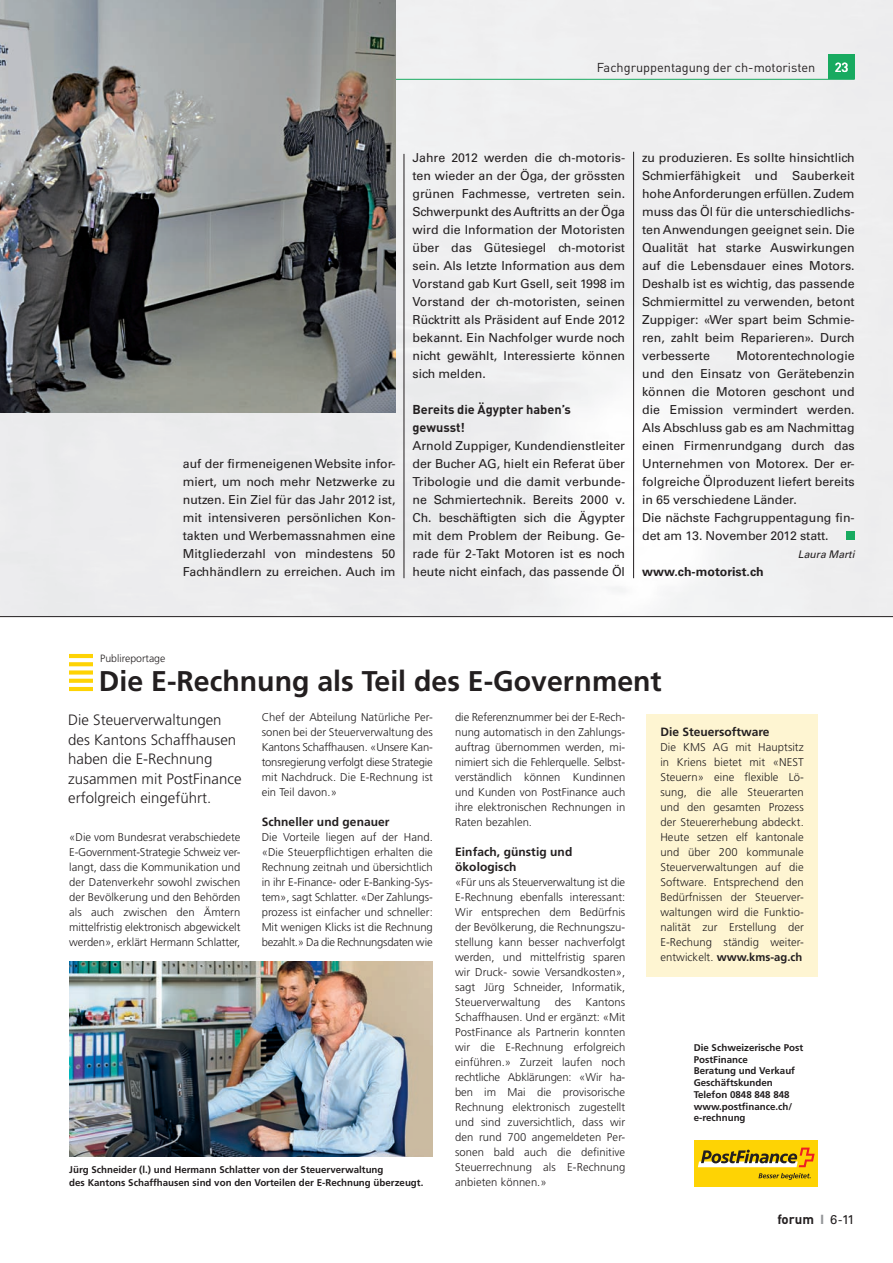
<style>
.page{position:relative;width:893px;height:1263px;background:#fff}
.page>*{position:absolute;margin:0;border:0;box-sizing:border-box;transform-origin:0 0}
.t1{font:700 28.5px "Frutiger";color:#231f20}
.t2{font:300 15px/19.5px "Frutiger";color:#231f20}
.t3{font:700 13.35px "DIN";color:#231f20}
.t4{font:500 13.05px "DIN";color:#fff}
.t5{font:12.75px "DIN";color:#231f20}
.t6{font:700 12.75px/18px "DIN";color:#231f20}
.t7{font:12.3px/18px "Univers";color:#231f20;text-align:justify}
.t8{font:700 12.3px "Univers";color:#231f20}
.t9{font:700 12px/15px "Frutiger";letter-spacing:.005em;color:#231f20}
.t10{font:300 11.25px/15px "Frutiger";letter-spacing:.005em;color:#231f20;text-align:justify}
.t11{font:300 10.5px "Frutiger";color:#231f20}
.t12{font:italic 10.5px "Univers";color:#231f20}
.t13{font:700 9.75px/11.7px "Frutiger";color:#231f20}
.s1{font-weight:700}
.s2{font-family:"Univers";font-size:12.75px;color:#939598}
.s3{font-family:"Univers";font-weight:400;font-size:12.75px}
</style>
<div class="page">
<img style="left:0;top:0;width:893px;height:616px">
<div style="left:828px;top:54px;width:27px;height:25px;background:#18aa60"></div>
<hr style="left:68px;top:79px;width:787px;height:1px;background:#18aa60">
<div style="left:694px;top:1140px;width:123px;height:46px;background:#fed304"></div>
<svg style="left:698px;top:1147px;width:117px;height:20px"></svg>
<svg style="left:758px;top:1173px;width:53px;height:7px"></svg>
<div style="left:646px;top:714px;width:172px;height:262px;background:#fef5d2"></div>
<img style="left:69px;top:961px;width:364px;height:195px">
<div style="left:69px;top:653px;width:23px;height:6px;background:#fed304"></div>
<div style="left:69px;top:662px;width:23px;height:5px;background:#fed304"></div>
<div style="left:69px;top:670px;width:23px;height:5px;background:#fed304"></div>
<div style="left:69px;top:678px;width:23px;height:5px;background:#fed304"></div>
<div style="left:69px;top:686px;width:23px;height:5px;background:#fed304"></div>
<div style="left:846px;top:531px;width:9px;height:9px;background:#18aa60"></div>
<img style="left:0;top:0;width:396px;height:412px">
<hr style="left:404px;top:154px;width:1px;height:424px;background:#231f20">
<hr style="left:633px;top:152px;width:1px;height:426px;background:#231f20">
<hr style="left:0;top:616px;width:893px;height:1px;background:#231f20">
<p class="t5" style="left:597px;top:59px;width:220px">Fachgruppentagung der ch-motoristen</p>
<p class="t4" style="left:835px;top:59px;width:15px">23</p>
<p class="t7" style="left:183px;top:455px;width:214px">auf der firmeneigenen Website infor&shy;miert, um noch mehr Netzwerke zu nutzen. Ein Ziel für das Jahr 2012 ist, mit intensiveren persönlichen Kon&shy;takten und Werbemassnahmen eine Mitgliederzahl von mindestens 50<br>Fachhändlern zu erreichen. Auch im</p>
<p class="t7" style="left:412px;top:149px;width:214px">Jahre 2012 werden die ch-motoris&shy;ten wieder an der Öga, der grössten grünen Fachmesse, vertreten sein.<br>Schwerpunkt des Auftritts an der Öga wird die Information der Motoristen über das Gütesiegel ch-motorist sein. Als letzte Information aus dem Vorstand gab Kurt Gsell, seit 1998 im Vorstand der ch-motoristen, seinen Rücktritt als Präsident auf Ende 2012 bekannt. Ein Nachfolger wurde noch nicht gewählt, Interessierte können sich melden.</p>
<p class="t6" style="left:412px;top:400px;width:160px">Bereits die Ägypter haben’s gewusst!</p>
<p class="t7" style="left:412px;top:437px;width:214px">Arnold Zuppiger, Kundendienstleiter der Bucher AG, hielt ein Referat über Tribologie und die damit verbunde&shy;ne Schmiertechnik. Bereits 2000 v.<br>Ch. beschäftigten sich die Ägypter mit dem Problem der Reibung. Ge&shy;rade für 2-Takt Motoren ist es noch heute nicht einfach, das passende Öl</p>
<p class="t7" style="left:642px;top:149px;width:214px">zu produzieren. Es sollte hinsichtlich Schmierfähigkeit und Sauberkeit hohe Anforderungen erfüllen. Zudem muss das Öl für die unterschiedlichs&shy;ten Anwendungen geeignet sein. Die Qualität hat starke Auswirkungen auf die Lebensdauer eines Motors.<br>Deshalb ist es wichtig, das passende Schmiermittel zu verwenden, betont Zuppiger: «Wer spart beim Schmie&shy;ren, zahlt beim Reparieren». Durch verbesserte</p>
<p class="t7" style="left:642px;top:347px;width:214px;text-align:left;text-indent:94px">Motorentechnologie und den Einsatz von Gerätebenzin können die Motoren geschont und die Emission vermindert werden.<br>Als Abschluss gab es am Nachmittag einen Firmenrundgang durch das<br>Unternehmen von Motorex. Der er&shy;folgreiche Ölproduzent liefert bereits in 65 verschiedene Länder.<br>Die nächste Fachgruppentagung fin&shy;det am 13. November 2012 statt.</p>
<p class="t12" style="left:798px;top:548px;width:58px">Laura Marti</p>
<p class="t8" style="left:642px;top:564px;width:123px">www.ch-motorist.ch</p>
<p class="t11" style="left:100px;top:652px;width:67px">Publireportage</p>
<h1 class="t1" style="left:99px;top:664px;width:564px">Die E-Rechnung als Teil des E-Government</h1>
<h2 class="t2" style="left:68px;top:711px;width:175px">Die Steuerverwaltungen des Kantons Schaffhausen haben die E-Rechnung zusammen mit PostFinance erfolgreich eingeführt.</h2>
<p class="t10" style="left:262px;top:710px;width:173px">Chef der Abteilung Natürliche Per&shy;sonen bei der Steuerverwaltung des Kantons Schaffhausen. «Unsere Kan&shy;tonsregierung verfolgt diese Strategie mit Nachdruck. Die E-Rechnung ist ein Teil davon.»</p>
<p class="t9" style="left:262px;top:815px;width:129px">Schneller und genauer</p>
<p class="t10" style="left:262px;top:830px;width:173px">Die Vorteile liegen auf der Hand. «Die Steuerpflichtigen erhalten die Rechnung zeitnah und übersichtlich in ihr E-Finance- oder E-Banking-Sys&shy;tem», sagt Schlatter. «Der Zahlungs&shy;prozess ist einfacher und schneller:<br>Mit wenigen Klicks ist die Rechnung bezahlt.» Da die Rechnungsdaten wie</p>
<p class="t10" style="left:455px;top:710px;width:172px">die Referenznummer bei der E-Rech&shy;nung automatisch in den Zahlungs&shy;auftrag übernommen werden, mi&shy;nimiert sich die Fehlerquelle. Selbst&shy;verständlich können Kundinnen und Kunden von PostFinance auch ihre elektronischen Rechnungen in Raten bezahlen.</p>
<p class="t9" style="left:455px;top:845px;width:119px">Einfach, günstig und ökologisch</p>
<p class="t10" style="left:455px;top:875px;width:172px">«Für uns als Steuerverwaltung ist die E-Rechnung ebenfalls interessant:<br>Wir entsprechen dem Bedürfnis der Bevölkerung, die Rechnungszu&shy;stellung kann besser nachverfolgt werden, und mittelfristig sparen wir Druck- sowie Versandkosten», sagt Jürg Schneider, Informatik, Steuerverwaltung</p>
<p class="t9" style="left:660px;top:725px;width:111px">Die Steuersoftware</p>
<p class="t10" style="left:660px;top:740px;width:145px">Die KMS AG mit Hauptsitz in Kriens bietet mit «NEST Steuern» eine flexible Lö&shy;sung, die alle Steuerarten und den gesamten Prozess der Steuererhebung abdeckt.<br>Heute setzen elf kantonale und über 200 kommunale Steuerverwaltungen auf die Software. Entsprechend den Bedürfnissen der Steuerver&shy;waltungen wird die Funktio&shy;nalität zur Erstellung der E-Rechung ständig weiter&shy;entwickelt. <span class="s1">www.kms-ag.ch</span></p>
<p class="t10" style="left:69px;top:830px;width:173px">«Die vom Bundesrat verabschiedete E-Government-Strategie Schweiz ver&shy;langt, dass die Kommunikation und der Datenverkehr sowohl zwischen der Bevölkerung und den Behörden als auch zwischen den Ämtern mittelfristig elektronisch abgewickelt werden», erklärt Hermann Schlatter,</p>
<p class="t10" style="left:555px;top:995px;width:18px">des</p>
<p class="t10" style="left:455px;top:995px;width:172px;text-indent:130px">Kantons Schaffhausen. Und er ergänzt: «Mit PostFinance als Partnerin konnten wir die E-Rechnung erfolgreich einführen.» Zurzeit laufen noch rechtliche Abklärungen: «Wir ha&shy;ben im Mai die provisorische Rechnung elektronisch zugestellt und sind zuversichtlich, dass wir den rund 700 angemeldeten Per&shy;sonen bald auch die definitive Steuerrechnung als E-Rechnung anbieten können.»</p>
<p class="t13" style="left:694px;top:1042px;width:111px">Die Schweizerische Post<br>PostFinance<br>Beratung und Verkauf<br>Geschäftskunden<br>Telefon 0848 848 848 www.postfinance.ch/ e-rechnung</p>
<p class="t13" style="left:69px;top:1163px;width:356px;line-height:13.5px">Jürg Schneider (l.) und Hermann Schlatter von der Steuerverwaltung<br>des Kantons Schaffhausen sind von den Vorteilen der E-Rechnung überzeugt.</p>
<p class="t3" style="left:777px;top:1210px;width:79px">forum <span class="s2">I</span> <span class="s3">6-11</span></p>
</div>
